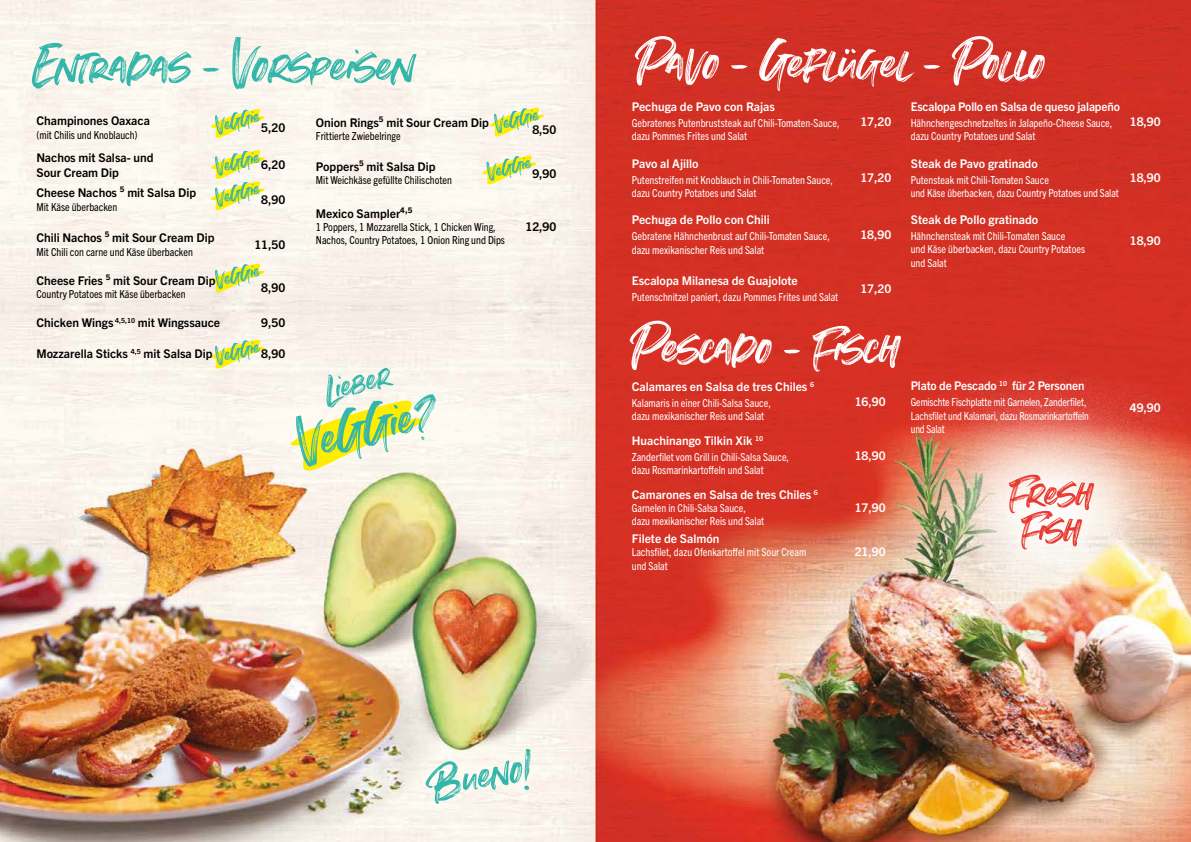
<style>
.page{position:relative;width:1191px;height:842px;background:#fff}
.page>*{position:absolute;margin:0;border:0;box-sizing:border-box;transform-origin:0 0}
.t1{font:71.2px "Summer Loving";color:#fff}
.t2{font:71.2px "Summer Loving";color:#33b5a9}
.t3{font:60px "Summer Loving";color:#33b5a9}
.t4{font:59.9px "Summer Loving";color:#e73a30}
.t5{font:48px "Summer Loving";color:#33b5a9}
.t6{font:700 12px "Trade Gothic Next LT Pro";color:#fff}
.t7{font:700 12px/14.4px "Trade Gothic Next LT Pro";color:#000}
.t8{font:condensed 11px/13.2px "Trade Gothic Next LT Pro";color:#fff}
.t9{font:condensed 11px/13.2px "Trade Gothic Next LT Pro";color:#000}
</style>
<div class="page">
<img style="left:0;top:0;width:1191px;height:842px">
<svg style="left:206px;top:107px;width:63px;height:108px"></svg>
<svg style="left:206px;top:262px;width:63px;height:36px;background:#e0e8b4"></svg>
<svg style="left:206px;top:338px;width:63px;height:36px;background:#e1eab5"></svg>
<svg style="left:485px;top:106px;width:63px;height:36px;background:#e1eab6"></svg>
<svg style="left:477px;top:153px;width:63px;height:37px"></svg>
<svg style="left:280px;top:396px;width:152px;height:88px"></svg>
<img style="left:899px;top:365px;width:292px;height:294px">
<h1 class="t2" style="left:32px;top:23px;width:383px">Entradas - Vorspeisen</h1>
<p class="t7" style="left:316px;top:115px;width:174px">Onion Rings⁵ mit Sour Cream Dip</p>
<p class="t9" style="left:316px;top:129px;width:86px">Frittierte Zwiebelringe</p>
<p class="t7" style="left:36px;top:113px;width:115px">Champinones Oaxaca</p>
<p class="t9" style="left:36px;top:127px;width:103px">(mit Chilis und Knoblauch)</p>
<p class="t7" style="left:261px;top:120px;width:26px">5,20</p>
<p class="t7" style="left:532px;top:121px;width:26px">8,50</p>
<p class="t7" style="left:36px;top:150px;width:119px">Nachos mit Salsa- und<br>Sour Cream Dip</p>
<p class="t7" style="left:261px;top:157px;width:26px">6,20</p>
<p class="t7" style="left:36px;top:185px;width:161px">Cheese Nachos ⁵ mit Salsa Dip</p>
<p class="t9" style="left:36px;top:199px;width:82px">Mit Käse überbacken</p>
<p class="t7" style="left:261px;top:192px;width:26px">8,90</p>
<p class="t7" style="left:36px;top:230px;width:180px">Chili Nachos ⁵ mit Sour Cream Dip</p>
<p class="t9" style="left:36px;top:244px;width:158px">Mit Chili con carne und Käse überbacken</p>
<p class="t7" style="left:36px;top:273px;width:181px">Cheese Fries ⁵ mit Sour Cream Dip</p>
<p class="t9" style="left:36px;top:287px;width:151px">Country Potatoes mit Käse überbacken</p>
<p class="t7" style="left:254px;top:237px;width:32px">11,50</p>
<p class="t7" style="left:261px;top:279px;width:26px">8,90</p>
<p class="t7" style="left:36px;top:314px;width:185px">Chicken Wings <sup>4,5,10</sup> mit Wingssauce</p>
<p class="t7" style="left:261px;top:314px;width:26px">9,50</p>
<p class="t7" style="left:36px;top:346px;width:178px">Mozzarella Sticks <sup>4,5</sup> mit Salsa Dip</p>
<p class="t7" style="left:261px;top:346px;width:26px">8,90</p>
<p class="t7" style="left:316px;top:159px;width:121px">Poppers⁵ mit Salsa Dip</p>
<p class="t9" style="left:316px;top:173px;width:137px">Mit Weichkäse gefüllte Chilischoten</p>
<p class="t7" style="left:532px;top:165px;width:26px">9,90</p>
<p class="t7" style="left:316px;top:205px;width:98px">Mexico Sampler⁴<sup>,</sup>⁵</p>
<p class="t9" style="left:316px;top:220px;width:191px">1 Poppers, 1 Mozzarella Stick, 1 Chicken Wing,<br>Nachos, Country Potatoes, 1 Onion Ring und Dips</p>
<p class="t7" style="left:525px;top:219px;width:32px">12,90</p>
<h3 class="t5" style="left:317px;top:363px;width:69px;rotate:-14deg">Lieber</h3>
<h1 class="t2" style="left:288px;top:404px;width:144px;rotate:-14deg">VeGGie?</h1>
<h2 class="t3" style="left:420px;top:749px;width:108px;rotate:-10deg">Bueno!</h2>
<h1 class="t1" style="left:635px;top:20px;width:411px">Pavo - Geflügel - Pollo</h1>
<p class="t6" style="left:632px;top:98px;width:144px">Pechuga de Pavo con Rajas</p>
<p class="t8" style="left:632px;top:116px;width:209px">Gebratenes Putenbruststeak auf Chili-Tomaten-Sauce, dazu Pommes Frites und Salat</p>
<p class="t6" style="left:860px;top:113px;width:32px">17,20</p>
<p class="t6" style="left:632px;top:155px;width:68px">Pavo al Ajillo</p>
<p class="t8" style="left:632px;top:173px;width:203px">Putenstreifen mit Knoblauch in Chili-Tomaten Sauce, dazu Country Potatoes und Salat</p>
<p class="t6" style="left:860px;top:170px;width:32px">17,20</p>
<p class="t6" style="left:632px;top:212px;width:140px">Pechuga de Pollo con Chili</p>
<p class="t8" style="left:632px;top:229px;width:200px">Gebratene Hähnchenbrust auf Chili-Tomaten Sauce, dazu mexikanischer Reis und Salat</p>
<p class="t6" style="left:860px;top:226px;width:32px">18,90</p>
<p class="t6" style="left:632px;top:272px;width:167px">Escalopa Milanesa de Guajolote</p>
<p class="t8" style="left:632px;top:289px;width:208px">Putenschnitzel paniert, dazu Pommes Frites und Salat</p>
<p class="t6" style="left:860px;top:280px;width:32px">17,20</p>
<h1 class="t1" style="left:630px;top:304px;width:271px">Pescado - Fisch</h1>
<p class="t6" style="left:632px;top:378px;width:184px">Calamares en Salsa de tres Chiles <sup>6</sup></p>
<p class="t8" style="left:632px;top:396px;width:141px">Kalamaris in einer Chili-Salsa Sauce, dazu mexikanischer Reis und Salat</p>
<p class="t6" style="left:854px;top:393px;width:32px">16,90</p>
<p class="t6" style="left:632px;top:432px;width:133px">Huachinango Tilkin Xik <sup>10</sup></p>
<p class="t8" style="left:632px;top:450px;width:159px">Zanderfilet vom Grill in Chili-Salsa Sauce, dazu Rosmarinkartoffeln und Salat</p>
<p class="t6" style="left:854px;top:447px;width:32px">18,90</p>
<p class="t6" style="left:632px;top:486px;width:188px">Camarones en Salsa de tres Chiles <sup>6</sup></p>
<p class="t8" style="left:632px;top:501px;width:134px">Garnelen in Chili-Salsa Sauce, dazu mexikanischer Reis und Salat</p>
<p class="t6" style="left:854px;top:499px;width:32px">17,90</p>
<p class="t6" style="left:632px;top:531px;width:89px">Filete de Salmón</p>
<p class="t8" style="left:632px;top:545px;width:176px">Lachsfilet, dazu Ofenkartoffel mit Sour Cream und Salat</p>
<p class="t6" style="left:854px;top:544px;width:32px">21,90</p>
<p class="t6" style="left:910px;top:98px;width:211px">Escalopa Pollo en Salsa de queso jalapeño</p>
<p class="t8" style="left:910px;top:116px;width:203px">Hähnchengeschnetzeltes in Jalapeño-Cheese Sauce, dazu Country Potatoes und Salat</p>
<p class="t6" style="left:1129px;top:113px;width:32px">18,90</p>
<p class="t6" style="left:910px;top:155px;width:129px">Steak de Pavo gratinado</p>
<p class="t8" style="left:910px;top:173px;width:209px">Putensteak mit Chili-Tomaten Sauce<br>und Käse überbacken, dazu Country Potatoes und Salat</p>
<p class="t6" style="left:1129px;top:170px;width:32px">18,90</p>
<p class="t6" style="left:910px;top:211px;width:129px">Steak de Pollo gratinado</p>
<p class="t8" style="left:910px;top:229px;width:176px">Hähnchensteak mit Chili-Tomaten Sauce<br>und Käse überbacken, dazu Country Potatoes und Salat</p>
<p class="t6" style="left:1129px;top:233px;width:32px">18,90</p>
<p class="t6" style="left:910px;top:378px;width:175px">Plato de Pescado <sup>10</sup> für 2 Personen</p>
<p class="t8" style="left:910px;top:395px;width:180px">Gemischte Fischplatte mit Garnelen, Zanderfilet,<br>Lachsfilet und Kalamari, dazu Rosmarinkartoffeln und Salat</p>
<p class="t6" style="left:1129px;top:399px;width:32px">49,90</p>
<h3 class="t4" style="left:1008px;top:457px;width:86px">Fresh</h3>
<h3 class="t4" style="left:1020px;top:493px;width:61px">Fish</h3>
</div>
